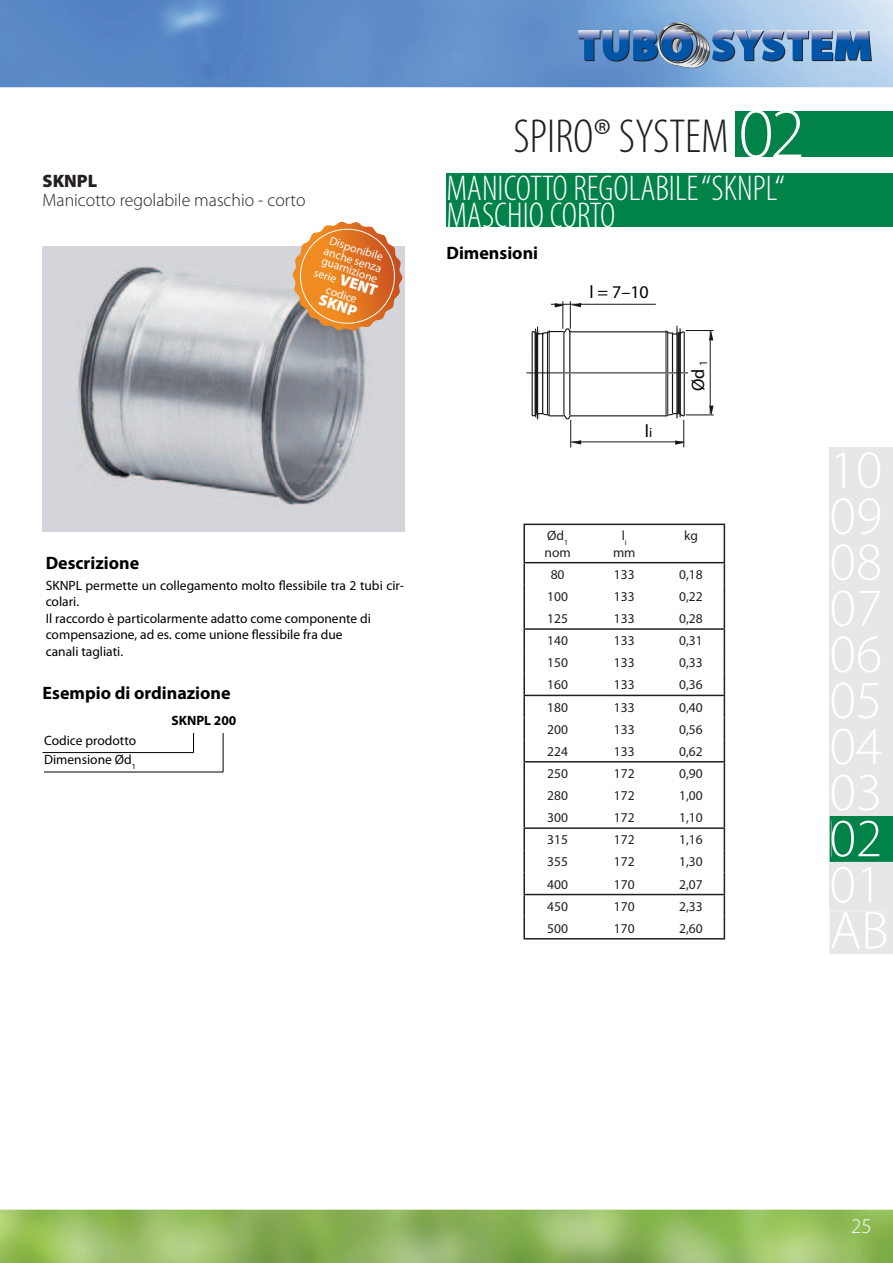
<style>
.page{position:relative;width:893px;height:1263px;background:#fff}
.page>*{position:absolute;margin:0;border:0;box-sizing:border-box;transform-origin:0 0}
.t1{font:300 72px "Myriad Pro";color:#fff}
.t2{font:300 54px "Myriad Pro";color:#fff}
.t3{font:300 condensed 48px "Myriad Pro";color:#231f20}
.t4{font:300 condensed 36px/27px "Myriad Pro";color:#fff}
.t5{font:300 21px "Myriad Pro";color:#fff}
.t6{font:700 18px "Myriad Pro";color:#000}
.t7{font:300 18px "Myriad Pro";color:#231f20}
.t8{font:18px "Myriad Pro";color:#000}
.t9{font:900 18px "Myriad Pro";color:#231f20}
.t10{font:900 15.6px "Myriad Pro";color:#fff}
.t11{font:13.5px/16.5px "Myriad Pro";color:#000}
.t12{font:13.5px/16.2px "Myriad Pro";color:#231f20}
.t13{font:700 13.5px "Myriad Pro";color:#000}
.t14{font:11.7px/13px "Myriad Pro";color:#fff}
.s1{font-weight:900;font-size:15.6px}
.s2{font-size:13.5px}
</style>
<div class="page">
<img style="left:0;top:0;width:893px;height:1263px">
<div style="left:736px;top:111px;width:157px;height:46px;background:#018249"></div>
<div style="left:829px;top:862px;width:64px;height:46px;background:#e6e7e9"></div>
<svg style="left:829px;top:816px;width:64px;height:46px"></svg>
<div style="left:831px;top:821px;width:48px;height:36px;background:#018249"></div>
<div style="left:829px;top:770px;width:64px;height:46px;background:#e6e7e9"></div>
<div style="left:829px;top:724px;width:64px;height:46px;background:#e6e7e9"></div>
<div style="left:829px;top:678px;width:64px;height:46px;background:#e6e7e9"></div>
<div style="left:829px;top:632px;width:64px;height:46px;background:#e6e7e9"></div>
<div style="left:829px;top:585px;width:64px;height:47px;background:#e6e7e9"></div>
<div style="left:829px;top:539px;width:64px;height:46px;background:#e6e7e9"></div>
<div style="left:829px;top:493px;width:64px;height:46px;background:#e6e7e9"></div>
<div style="left:829px;top:447px;width:64px;height:46px;background:#e6e7e9"></div>
<svg style="left:578px;top:22px;width:294px;height:46px;background:#6690bf"></svg>
<svg style="left:829px;top:908px;width:64px;height:46px"></svg>
<div style="left:831px;top:912px;width:55px;height:37px;background:#e6e7e9"></div>
<img style="left:42px;top:247px;width:362px;height:284px">
<div style="left:446px;top:173px;width:447px;height:54px;background:#018249"></div>
<svg style="left:292px;top:222px;width:110px;height:109px;background:#df9153"></svg>
<hr style="left:523px;top:524px;width:68px;height:1px;background:#231f20">
<hr style="left:523px;top:525px;width:2px;height:37px;background:#231f20">
<hr style="left:591px;top:524px;width:134px;height:1px;background:#231f20">
<hr style="left:724px;top:525px;width:1px;height:37px;background:#231f20">
<hr style="left:523px;top:895px;width:2px;height:22px;background:#231f20">
<hr style="left:523px;top:917px;width:2px;height:21px;background:#231f20">
<hr style="left:523px;top:938px;width:202px;height:2px;background:#231f20">
<hr style="left:523px;top:562px;width:68px;height:1px;background:#231f20">
<hr style="left:523px;top:563px;width:2px;height:22px;background:#231f20">
<hr style="left:591px;top:562px;width:134px;height:1px;background:#231f20">
<hr style="left:523px;top:585px;width:2px;height:22px;background:#231f20">
<hr style="left:523px;top:607px;width:2px;height:21px;background:#231f20">
<hr style="left:523px;top:628px;width:68px;height:2px;background:#231f20">
<hr style="left:523px;top:630px;width:2px;height:21px;background:#231f20">
<hr style="left:591px;top:628px;width:134px;height:2px;background:#231f20">
<hr style="left:523px;top:651px;width:2px;height:22px;background:#231f20">
<hr style="left:523px;top:673px;width:2px;height:22px;background:#231f20">
<hr style="left:523px;top:695px;width:68px;height:1px;background:#231f20">
<hr style="left:523px;top:696px;width:2px;height:22px;background:#231f20">
<hr style="left:591px;top:695px;width:134px;height:1px;background:#231f20">
<hr style="left:523px;top:718px;width:2px;height:22px;background:#231f20">
<hr style="left:523px;top:740px;width:2px;height:21px;background:#231f20">
<hr style="left:523px;top:761px;width:68px;height:2px;background:#231f20">
<hr style="left:523px;top:763px;width:2px;height:21px;background:#231f20">
<hr style="left:591px;top:761px;width:134px;height:2px;background:#231f20">
<hr style="left:523px;top:784px;width:2px;height:22px;background:#231f20">
<hr style="left:523px;top:806px;width:2px;height:21px;background:#231f20">
<hr style="left:523px;top:827px;width:68px;height:2px;background:#231f20">
<hr style="left:523px;top:829px;width:2px;height:21px;background:#231f20">
<hr style="left:591px;top:827px;width:134px;height:2px;background:#231f20">
<hr style="left:523px;top:850px;width:2px;height:22px;background:#231f20">
<hr style="left:523px;top:872px;width:2px;height:22px;background:#231f20">
<svg style="left:724px;top:563px;width:1px;height:375px"></svg>
<hr style="left:523px;top:894px;width:202px;height:1px;background:#231f20">
<hr style="left:526px;top:372px;width:162px;height:2px;background:#fff">
<hr style="left:526px;top:373px;width:162px;height:1px;background:#181618">
<svg style="left:531px;top:301px;width:183px;height:146px"></svg>
<hr style="left:535px;top:329px;width:1px;height:88px;background:#181618">
<hr style="left:537px;top:326px;width:1px;height:93px;background:#181618">
<hr style="left:679px;top:328px;width:1px;height:89px;background:#181618">
<hr style="left:676px;top:326px;width:1px;height:92px;background:#181618">
<svg style="left:193px;top:733px;width:1px;height:19px"></svg>
<hr style="left:223px;top:733px;width:1px;height:39px;background:#000">
<hr style="left:43px;top:752px;width:151px;height:1px;background:#000">
<hr style="left:44px;top:772px;width:179px;height:1px;background:#000">
<h3 class="t9" style="left:43px;top:174px;width:56px">SKNPL</h3>
<h3 class="t7" style="left:43px;top:193px;width:264px">Manicotto regolabile maschio - corto</h3>
<p class="t14" style="left:329px;top:235px;width:61px;line-height:11.7px;rotate:18deg">Disponibile anche senza</p>
<p class="t14" style="left:320px;top:255px;width:67px;text-align:center;rotate:18deg">guarnizione serie <span class="s1">VENT </span>codice</p>
<p class="t10" style="left:321px;top:294px;width:41px;rotate:18deg">SKNP</p>
<h3 class="t6" style="left:46px;top:556px;width:95px">Descrizione</h3>
<p class="t11" style="left:46px;top:578px;width:360px">SKNPL permette un collegamento molto flessibile tra 2 tubi cir&shy;colari.<br>Il raccordo è particolarmente adatto come componente di compensazione, ad es. come unione flessibile fra due<br>canali tagliati.</p>
<h3 class="t6" style="left:43px;top:686px;width:190px">Esempio di ordinazione</h3>
<p class="t13" style="left:171px;top:716px;width:66px">SKNPL 200</p>
<p class="t11" style="left:44px;top:732px;width:94px;line-height:19.5px">Codice prodotto<br>Dimensione Ød<sub>1</sub></p>
<h3 class="t3" style="left:513px;top:117px;width:217px">SPIRO® SYSTEM</h3>
<h1 class="t1" style="left:738px;top:106px;width:68px">02</h1>
<h3 class="t4" style="left:446px;top:178px;width:340px">MANICOTTO REGOLABILE “SKNPL“<br>MASCHIO CORTO</h3>
<h3 class="t6" style="left:446px;top:246px;width:93px">Dimensioni</h3>
<h3 class="t8" style="left:589px;top:285px;width:61px">l = 7–10</h3>
<h3 class="t8" style="left:645px;top:424px;width:9px">l<span class="s2">i</span></h3>
<h3 class="t8" style="left:691px;top:391px;width:33px;rotate:-90deg">Ød <sub>1</sub></h3>
<p class="t12" style="left:544px;top:529px;width:28px">Ød<sub>1 </sub>nom</p>
<p class="t12" style="left:613px;top:529px;width:24px;text-align:center">l<sub>i </sub>mm</p>
<p class="t12" style="left:684px;top:529px;width:15px">kg</p>
<p class="t12" style="left:551px;top:568px;width:15px">80</p>
<p class="t12" style="left:614px;top:568px;width:22px">133</p>
<p class="t12" style="left:679px;top:568px;width:25px">0,18</p>
<p class="t12" style="left:547px;top:590px;width:22px">100</p>
<p class="t12" style="left:614px;top:590px;width:22px">133</p>
<p class="t12" style="left:679px;top:590px;width:25px">0,22</p>
<p class="t12" style="left:547px;top:612px;width:22px">125</p>
<p class="t12" style="left:614px;top:612px;width:22px">133</p>
<p class="t12" style="left:679px;top:612px;width:25px">0,28</p>
<p class="t12" style="left:547px;top:634px;width:22px">140</p>
<p class="t12" style="left:614px;top:634px;width:22px">133</p>
<p class="t12" style="left:679px;top:634px;width:25px">0,31</p>
<p class="t12" style="left:547px;top:656px;width:22px">150</p>
<p class="t12" style="left:614px;top:656px;width:22px">133</p>
<p class="t12" style="left:679px;top:656px;width:25px">0,33</p>
<p class="t12" style="left:547px;top:678px;width:22px">160</p>
<p class="t12" style="left:614px;top:678px;width:22px">133</p>
<p class="t12" style="left:679px;top:678px;width:25px">0,36</p>
<p class="t12" style="left:547px;top:700px;width:22px">180</p>
<p class="t12" style="left:614px;top:700px;width:22px">133</p>
<p class="t12" style="left:679px;top:700px;width:25px">0,40</p>
<p class="t12" style="left:547px;top:722px;width:22px">200</p>
<p class="t12" style="left:614px;top:722px;width:22px">133</p>
<p class="t12" style="left:679px;top:722px;width:25px">0,56</p>
<p class="t12" style="left:547px;top:745px;width:22px">224</p>
<p class="t12" style="left:614px;top:745px;width:22px">133</p>
<p class="t12" style="left:679px;top:745px;width:25px">0,62</p>
<p class="t12" style="left:547px;top:767px;width:22px">250</p>
<p class="t12" style="left:614px;top:767px;width:22px">172</p>
<p class="t12" style="left:679px;top:767px;width:25px">0,90</p>
<p class="t12" style="left:547px;top:789px;width:22px">280</p>
<p class="t12" style="left:614px;top:789px;width:22px">172</p>
<p class="t12" style="left:679px;top:789px;width:25px">1,00</p>
<p class="t12" style="left:547px;top:811px;width:22px">300</p>
<p class="t12" style="left:614px;top:811px;width:22px">172</p>
<p class="t12" style="left:679px;top:811px;width:25px">1,10</p>
<p class="t12" style="left:547px;top:833px;width:22px">315</p>
<p class="t12" style="left:614px;top:833px;width:22px">172</p>
<p class="t12" style="left:679px;top:833px;width:25px">1,16</p>
<p class="t12" style="left:547px;top:855px;width:22px">355</p>
<p class="t12" style="left:614px;top:855px;width:22px">172</p>
<p class="t12" style="left:679px;top:855px;width:25px">1,30</p>
<p class="t12" style="left:547px;top:877px;width:22px">400</p>
<p class="t12" style="left:614px;top:877px;width:22px">170</p>
<p class="t12" style="left:679px;top:877px;width:25px">2,07</p>
<p class="t12" style="left:547px;top:899px;width:22px">450</p>
<p class="t12" style="left:614px;top:899px;width:22px">170</p>
<p class="t12" style="left:679px;top:899px;width:25px">2,33</p>
<p class="t12" style="left:547px;top:922px;width:22px">500</p>
<p class="t12" style="left:614px;top:922px;width:22px">170</p>
<p class="t12" style="left:679px;top:922px;width:25px">2,60</p>
<h2 class="t2" style="left:829px;top:449px;width:54px">10</h2>
<h2 class="t2" style="left:829px;top:495px;width:54px">09</h2>
<h2 class="t2" style="left:829px;top:541px;width:54px">08</h2>
<h2 class="t2" style="left:829px;top:587px;width:54px">07</h2>
<h2 class="t2" style="left:829px;top:634px;width:54px">06</h2>
<h2 class="t2" style="left:829px;top:680px;width:54px">05</h2>
<h2 class="t2" style="left:829px;top:726px;width:54px">04</h2>
<h2 class="t2" style="left:829px;top:772px;width:54px">03</h2>
<h2 class="t2" style="left:829px;top:818px;width:54px">02</h2>
<h2 class="t2" style="left:829px;top:864px;width:54px">01</h2>
<h2 class="t2" style="left:829px;top:910px;width:60px">AB</h2>
<h3 class="t5" style="left:851px;top:1218px;width:22px">25</h3>
</div>
